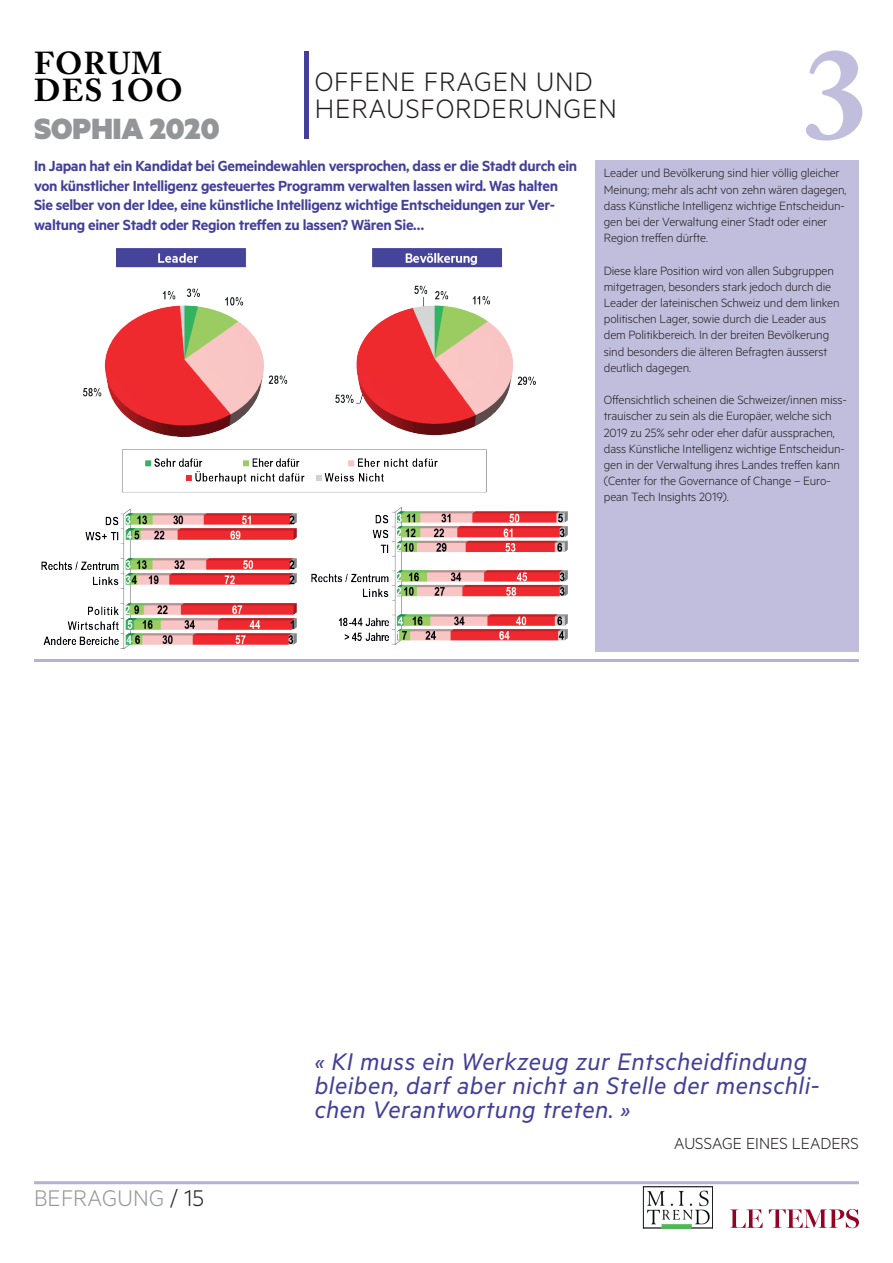
<style>
.page{position:relative;width:893px;height:1263px;background:#fff}
.page>*{position:absolute;margin:0;border:0;box-sizing:border-box;transform-origin:0 0}
.t1{font:700 129px "Adobe Caslon Pro";color:#c1bedd}
.t2{font:900 33px "Metric";color:#939598}
.t3{font:700 31.5px/27px "Adobe Caslon Pro";letter-spacing:.035em;color:#000}
.t4{font:300 30px/27px "Metric";letter-spacing:.03em;color:#231f20}
.t5{font:italic 27px/24px "Metric";letter-spacing:.02em;color:#423f9a}
.t6{font:300 25.5px "Metric";letter-spacing:.01em;color:#95979a}
.t7{font:300 18px "Metric";color:#231f20}
.t8{font:600 16.5px/19.8px "Metric";letter-spacing:-.02em;color:#423f9a}
.t9{font:300 13.5px/16.2px "Metric";letter-spacing:-.01em;color:#231f20}
.s1{color:#231f20}
</style>
<div class="page">
<svg style="left:730px;top:1209px;width:33px;height:19px"></svg>
<svg style="left:769px;top:1209px;width:90px;height:19px"></svg>
<hr style="left:34px;top:1181px;width:825px;height:3px;background:#b5b0d6">
<svg style="left:643px;top:1186px;width:70px;height:42px"></svg>
<hr style="left:304px;top:51px;width:4px;height:88px;background:#423f9a">
<hr style="left:34px;top:659px;width:825px;height:3px;background:#b5b0d6">
<div style="left:595px;top:160px;width:264px;height:492px;background:#c1bedd"></div>
<img style="left:41px;top:248px;width:527px;height:401px">
<h1 class="t1" style="left:803px;top:19px;width:66px">3</h1>
<p class="t9" style="left:604px;top:164px;width:244px">Leader und Bevölkerung sind hier völlig gleicher Meinung; mehr als acht von zehn wären dagegen, dass Künstliche Intelligenz wichtige Entscheidun&shy;gen bei der Verwaltung einer Stadt oder einer Region treffen dürfte.</p>
<p class="t9" style="left:604px;top:262px;width:237px">Diese klare Position wird von allen Subgruppen mitgetragen, besonders stark jedoch durch die Leader der lateinischen Schweiz und dem linken politischen Lager, sowie durch die Leader aus dem Politikbereich. In der breiten Bevölkerung sind besonders die älteren Befragten äusserst deutlich dagegen.</p>
<p class="t9" style="left:604px;top:391px;width:244px">Offensichtlich scheinen die Schweizer/innen miss&shy;trauischer zu sein als die Europäer, welche sich 2019 zu 25% sehr oder eher dafür aussprachen, dass Künstliche Intelligenz wichtige Entscheidun&shy;gen in der Verwaltung ihres Landes treffen kann (Center for the Governance of Change – Euro&shy;pean Tech Insights 2019).</p>
<h3 class="t3" style="left:34px;top:49px;width:150px">FORUM<br>DES 1OO</h3>
<h3 class="t4" style="left:315px;top:67px;width:304px">OFFENE FRAGEN UND<br>HERAUSFORDERUNGEN</h3>
<h2 class="t2" style="left:34px;top:108px;width:187px">SOPHIA 2020</h2>
<p class="t8" style="left:34px;top:155px;width:545px">In Japan hat ein Kandidat bei Gemeindewahlen versprochen, dass er die Stadt durch ein von künstlicher Intelligenz gesteuertes Programm verwalten lassen wird. Was halten Sie selber von der Idee, eine künstliche Intelligenz wichtige Entscheidungen zur Ver&shy;waltung einer Stadt oder Region treffen zu lassen? Wären Sie…</p>
<h3 class="t6" style="left:34px;top:1183px;width:172px">BEFRAGUNG <span class="s1">/ 15</span></h3>
<h3 class="t5" style="left:315px;top:1048px;width:506px">« KI muss ein Werkzeug zur Entscheidfindung bleiben, darf aber nicht an Stelle der menschli&shy;chen Verantwortung treten. »</h3>
<h3 class="t7" style="left:674px;top:1133px;width:186px">AUSSAGE EINES LEADERS</h3>
</div>
